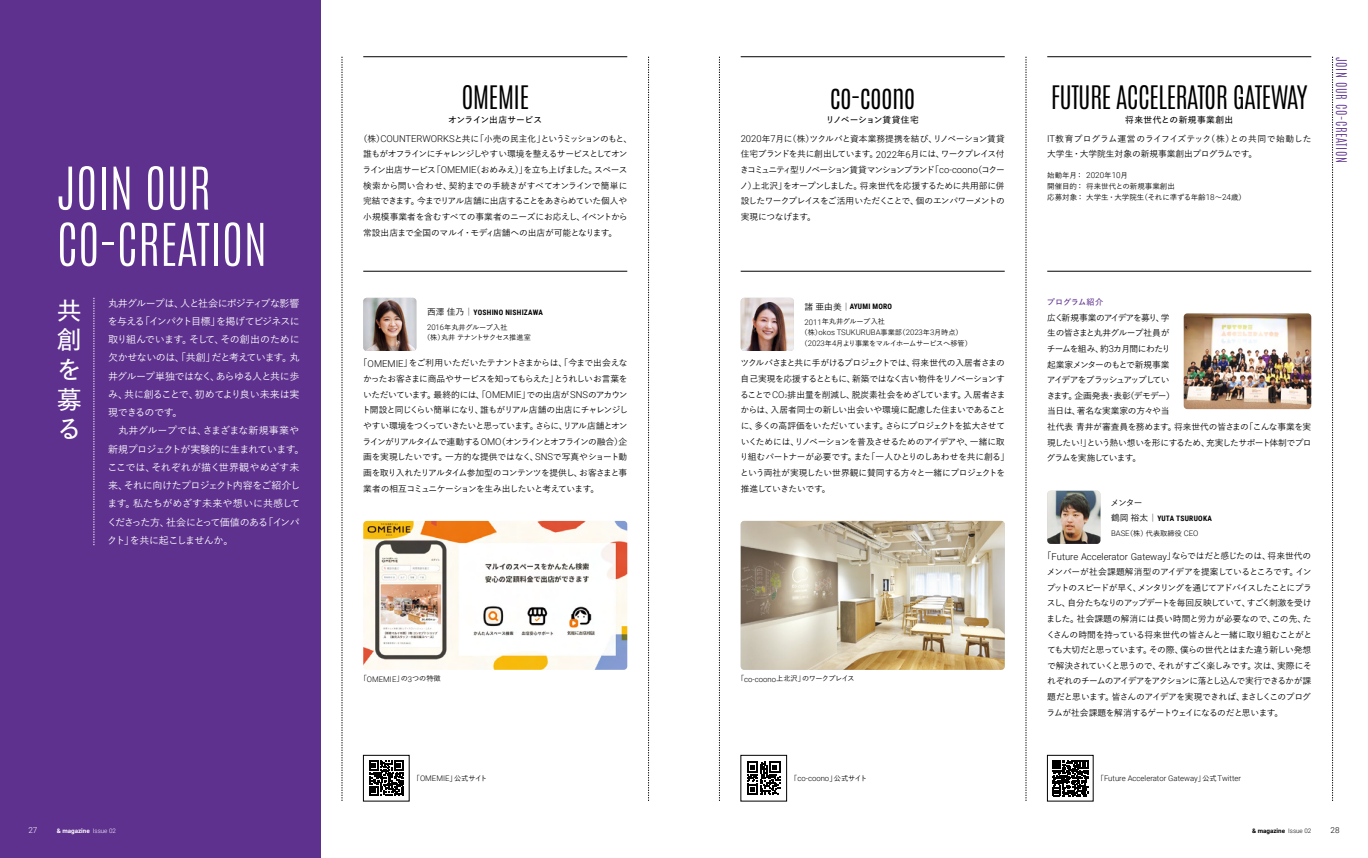
<style>
.page{position:relative;width:1368px;height:858px;background:#fff}
.page>*{position:absolute;margin:0;border:0;box-sizing:border-box;transform-origin:0 0}
.t1{font:100 50px/56.2px "Antonio";color:#fff}
.t2{font:200 27.5px "Antonio";letter-spacing:-.025em;color:#000}
.t3{font:600 25px/29.6px "Yu Go Pr 6 N";color:#fff;text-align:justify}
.t4{font:100 12.5px "Antonio";letter-spacing:.05em;color:#5e318f}
.t5{font:500 10px/18.2px "Yu Go Pr 6 N";letter-spacing:-.055em;color:#fff}
.t6{font:300 9.5px "Roboto";color:#000}
.t7{font:500 8.75px/15.6px "Yu Go Pr 6 N";letter-spacing:-.06em;color:#000;text-align:justify}
.t8{font:500 8.75px/19.1px "Yu Go Pr 6 N";letter-spacing:-.005em;color:#000;text-align:center}
.t9{font:500 8.75px/19.1px "Yu Go Pr 6 N";letter-spacing:-.11em;color:#000;text-align:center}
.t10{font:500 8.75px/19.1px "Yu Go Pr 6 N";letter-spacing:-.04em;color:#000;text-align:center}
.t11{font:600 8.12px "Yu Go Pr 6 N";letter-spacing:-.005em;color:#5e318f}
.t12{font:300 8.12px "Roboto";color:#fff}
.t13{font:300 8.12px "Roboto";color:#000}
.t14{font:300 7.75px "Roboto";color:#000}
.t15{font:500 7.5px/11px "Yu Go Pr 6 N";color:#000}
.t16{font:700 7.5px "Roboto Condensed";letter-spacing:.035em;color:#000}
.t17{font:500 7.25px/10.6px "Yu Go Pr 6 N";letter-spacing:-.045em;color:#000}
.t18{font:500 7.25px "Yu Go Pr 6 N";letter-spacing:-.005em;color:#000}
.t19{font:700 6.25px "Roboto";color:#fff}
.t20{font:700 6.25px "Roboto";color:#000}
.s1{font-weight:600}
.s2{font-family:"Roboto";font-weight:300;font-size:9.5px}
.s3{font-family:"Yu Go Pr 6 N";font-weight:500;font-size:8.75px}
.s4{font-family:"Roboto";font-weight:300;font-size:7.75px}
.s5{font-family:"Yu Go Pr 6 N";font-weight:500;font-size:7.25px}
.s6{font-family:"Roboto";font-weight:300;font-size:5.25px}
.s7{font-family:"Roboto";font-weight:300;font-size:8.12px}
.s8{font-weight:300}
</style>
<div class="page">
<div style="left:0;top:0;width:321px;height:857px;background:#5e318f"></div>
<svg style="left:369px;top:760px;width:35px;height:35px"></svg>
<div style="left:363px;top:755px;width:46px;height:46px;border:1px solid #000"></div>
<svg style="left:747px;top:761px;width:33px;height:33px"></svg>
<div style="left:741px;top:755px;width:46px;height:46px;border:1px solid #000"></div>
<svg style="left:1052px;top:760px;width:36px;height:36px"></svg>
<div style="left:1047px;top:755px;width:46px;height:46px;border:1px solid #000"></div>
<hr style="left:363px;top:56px;width:264px;height:1px;background:#000">
<hr style="left:363px;top:271px;width:264px;height:1px;background:#000">
<hr style="left:741px;top:56px;width:264px;height:1px;background:#000">
<hr style="left:741px;top:271px;width:264px;height:1px;background:#000">
<hr style="left:1047px;top:56px;width:264px;height:1px;background:#000">
<hr style="left:1047px;top:271px;width:264px;height:1px;background:#000">
<svg style="left:342px;top:57px;width:1px;height:744px"></svg>
<svg style="left:719px;top:57px;width:1px;height:744px"></svg>
<svg style="left:1332px;top:57px;width:1px;height:744px"></svg>
<svg style="left:1026px;top:57px;width:1px;height:744px"></svg>
<img style="left:363px;top:298px;width:53px;height:53px">
<img style="left:363px;top:521px;width:264px;height:148px">
<img style="left:741px;top:298px;width:53px;height:53px">
<img style="left:741px;top:521px;width:264px;height:148px">
<img style="left:1183px;top:313px;width:128px;height:96px">
<svg style="left:648px;top:57px;width:1px;height:744px"></svg>
<svg style="left:94px;top:298px;width:1px;height:247px"></svg>
<img style="left:1047px;top:490px;width:53px;height:54px">
<h1 class="t1" style="left:57px;top:161px;width:212px">JOIN OUR<br>CO-CREATION</h1>
<h3 class="t3" style="left:57px;top:293px;width:26px">共創を募る</h3>
<p class="t5" style="left:107px;top:292px;width:199px">丸井グループは、人と社会にポジティブな影響を与える「インパクト目標」を掲げてビジネスに取り組んでいます。そして、その創出のために欠かせないのは、「共創」だと考えています。丸井グループ単独ではなく、あらゆる人と共に歩み、共に創ることで、初めてより良い未来は実現できるのです。<br>　丸井グループでは、さまざまな新規事業や新規プロジェクトが実験的に生まれています。ここでは、それぞれが描く世界観やめざす未来、それに向けたプロジェクト内容をご紹介します。私たちがめざす未来や想いに共感してくださった方、社会にとって価値のある「インパクト」を共に起こしませんか。</p>
<h2 class="t2" style="left:461px;top:78px;width:69px">OMEMIE</h2>
<p class="t9" style="left:359px;top:109px;width:275px"><span class="s1">オンライン出店サービス<br></span>（株）<span class="s2">COUNTERWORKS</span>と共に「小売の民主化」というミッションのもと、</p>
<p class="t7" style="left:362px;top:145px;width:267px">誰もがオフラインにチャレンジしやすい環境を整えるサービスとしてオンライン出店サービス「<span class="s2">OMEMIE</span>（おめみえ）」を立ち上げました。スペース検索から問い合わせ、契約までの手続きがすべてオンラインで簡単に完結できます。今までリアル店舗に出店することをあきらめていた個人や小規模事業者を含むすべての事業者のニーズにお応えし、イベントから常設出店まで全国のマルイ・モディ店舗への出店が可能となります。</p>
<p class="t16" style="left:427px;top:307px;width:117px"><span class="s3">西澤佳乃｜</span>YOSHINO NISHIZAWA</p>
<p class="t17" style="left:423px;top:321px;width:109px;text-indent:4px"><span class="s4">2016</span>年丸井グループ入社<br>（株）丸井テナントサクセス推進室</p>
<p class="t7" style="left:362px;top:354px;width:267px;text-indent:-3px">「<span class="s2">OMEMIE</span>」をご利用いただいたテナントさまからは、「今まで出会えなかったお客さまに商品やサービスを知ってもらえた」とうれしいお言葉をいただいています。最終的には、「<span class="s2">OMEMIE</span>」での出店が<span class="s2">SNS</span>のアカウント開設と同じくらい簡単になり、誰もがリアル店舗の出店にチャレンジしやすい環境をつくっていきたいと思っています。さらに、リアル店舗とオンラインがリアルタイムで連動する<span class="s2">OMO</span>（オンラインとオフラインの融合）企画を実現したいです。一方的な提供ではなく、<span class="s2">SNS</span>で写真やショート動画を取り入れたリアルタイム参加型のコンテンツを提供し、お客さまと事業者の相互コミュニケーションを生み出したいと考えています。</p>
<p class="t17" style="left:360px;top:672px;width:83px">「<span class="s4">OMEMIE</span>」の<span class="s4">3</span>つの特徴</p>
<h2 class="t2" style="left:830px;top:78px;width:87px">co-coono</h2>
<p class="t10" style="left:741px;top:109px;width:266px"><span class="s1">リノベーション賃貸住宅<br></span><span class="s2">2020</span>年<span class="s2">7</span>月に（株）ツクルバと資本業務提携を結び、リノベーション賃貸</p>
<p class="t7" style="left:740px;top:145px;width:266px">住宅ブランドを共に創出しています。<span class="s2">2022</span>年<span class="s2">6</span>月には、ワークプレイス付きコミュニティ型リノベーション賃貸マンションブランド「<span class="s2">co-coono</span>（コクーノ）上北沢」をオープンしました。将来世代を応援するために共用部に併設したワークプレイスをご活用いただくことで、個のエンパワーメントの実現につなげます。</p>
<p class="t16" style="left:804px;top:301px;width:89px"><span class="s3">諸亜由美｜</span>AYUMI MORO</p>
<p class="t18" style="left:804px;top:315px;width:82px"><span class="s4">2011</span>年丸井グループ入社</p>
<p class="t14" style="left:800px;top:327px;width:164px"><span class="s5">（株）</span>okos TSUKURUBA<span class="s5">事業部（</span>2023<span class="s5">年</span>3<span class="s5">月時点）</span></p>
<p class="t17" style="left:800px;top:336px;width:173px">（<span class="s4">2023</span>年<span class="s4">4</span>月より事業をマルイホームサービスへ移管）</p>
<p class="t7" style="left:740px;top:354px;width:271px;text-align:left">ツクルバさまと共に手がけるプロジェクトでは、将来世代の入居者さまの自己実現を応援するとともに、新築ではなく古い物件をリノベーションすることで<span class="s2">CO</span><span class="s6">2</span>排出量を削減し、脱炭素社会をめざしています。入居者さまからは、入居者同士の新しい出会いや環境に配慮した住まいであることに、多くの高評価をいただいています。さらにプロジェクトを拡大させていくためには、リノベーションを普及させるためのアイデアや、一緒に取り組むパートナーが必要です。また「一人ひとりのしあわせを共に創る」という両社が実現したい世界観に賛同する方々と一緒にプロジェクトを推進していきたいです。</p>
<p class="t17" style="left:737px;top:672px;width:119px">「<span class="s4">co-coono</span>上北沢」のワークプレイス</p>
<h2 class="t2" style="left:1051px;top:78px;width:258px">FUTURE ACCELERATOR GATEWAY</h2>
<p class="t8" style="left:1047px;top:109px;width:266px"><span class="s1">将来世代との新規事業創出<br></span><span class="s2">IT</span>教育プログラム運営のライフイズテック（株）との共同で始動した</p>
<p class="t8" style="left:1047px;top:144px;width:212px">大学生・大学院生対象の新規事業創出プログラムです。</p>
<p class="t15" style="left:1047px;top:168px;width:200px">始動年月： <span class="s7">2020</span>年<span class="s7">10</span>月<br>開催目的：将来世代との新規事業創出<br>応募対象：大学生・大学院生（それに準ずる年齢<span class="s7">18</span>～<span class="s7">24</span>歳）</p>
<p class="t11" style="left:1047px;top:294px;width:58px">プログラム紹介</p>
<p class="t7" style="left:1046px;top:308px;width:267px;text-align:left">広く新規事業のアイデアを募り、学<br>生の皆さまと丸井グループ社員が<br>チームを組み、約<span class="s2">3</span>カ月間にわたり<br>起業家メンターのもとで新規事業<br>アイデアをブラッシュアップしてい<br>きます。企画発表・表彰（デモデー）<br>当日は、著名な実業家の方々や当<br>社代表青井が審査員を務めます。将来世代の皆さまの「こんな事業を実現したい<span class="s2">!</span>」という熱い想いを形にするため、充実したサポート体制でプログラムを実施しています。</p>
<p class="t7" style="left:1110px;top:494px;width:33px">メンター</p>
<p class="t16" style="left:1111px;top:512px;width:102px"><span class="s3">鶴岡裕太｜</span>YUTA TSURUOKA</p>
<p class="t17" style="left:1111px;top:526px;width:89px"><span class="s4">BASE</span>（株）代表取締役 <span class="s4">CEO</span></p>
<p class="t6" style="left:1043px;top:549px;width:270px"><span class="s3">「</span>Future Accelerator Gateway<span class="s3">」ならではだと感じたのは、将来世代の</span></p>
<p class="t7" style="left:1046px;top:563px;width:267px;text-align:left">メンバーが社会課題解消型のアイデアを提案しているところです。インプットのスピードが早く、メンタリングを通じてアドバイスしたことにプラスし、自分たちなりのアップデートを毎回反映していて、すごく刺激を受けました。社会課題の解消には長い時間と労力が必要なので、この先、たくさんの時間を持っている将来世代の皆さんと一緒に取り組むことがとても大切だと思っています。その際、僕らの世代とはまた違う新しい発想で解決されていくと思うので、それがすごく楽しみです。次は、実際にそれぞれのチームのアイデアをアクションに落とし込んで実行できるかが課題だと思います。皆さんのアイデアを実現できれば、まさしくこのプログラムが社会課題を解消するゲートウェイになるのだと思います。</p>
<p class="t17" style="left:413px;top:772px;width:76px">「<span class="s4">OMEMIE</span>」公式サイト</p>
<p class="t14" style="left:790px;top:773px;width:78px"><span class="s5">「</span>co-coono<span class="s5">」公式サイト</span></p>
<p class="t14" style="left:1097px;top:773px;width:146px"><span class="s5">「</span>Future Accelerator Gateway<span class="s5">」公式</span>Twitter</p>
<h3 class="t4" style="left:1350px;top:57px;width:107px;rotate:90deg">JOIN OUR CO-CREATION</h3>
<p class="t12" style="left:28px;top:824px;width:11px">27</p>
<p class="t19" style="left:57px;top:826px;width:61px">&amp; magazine <span class="s8">Issue 02</span></p>
<p class="t20" style="left:1252px;top:826px;width:61px">&amp; magazine <span class="s8">Issue 02</span></p>
<p class="t13" style="left:1330px;top:824px;width:11px">28</p>
</div>
